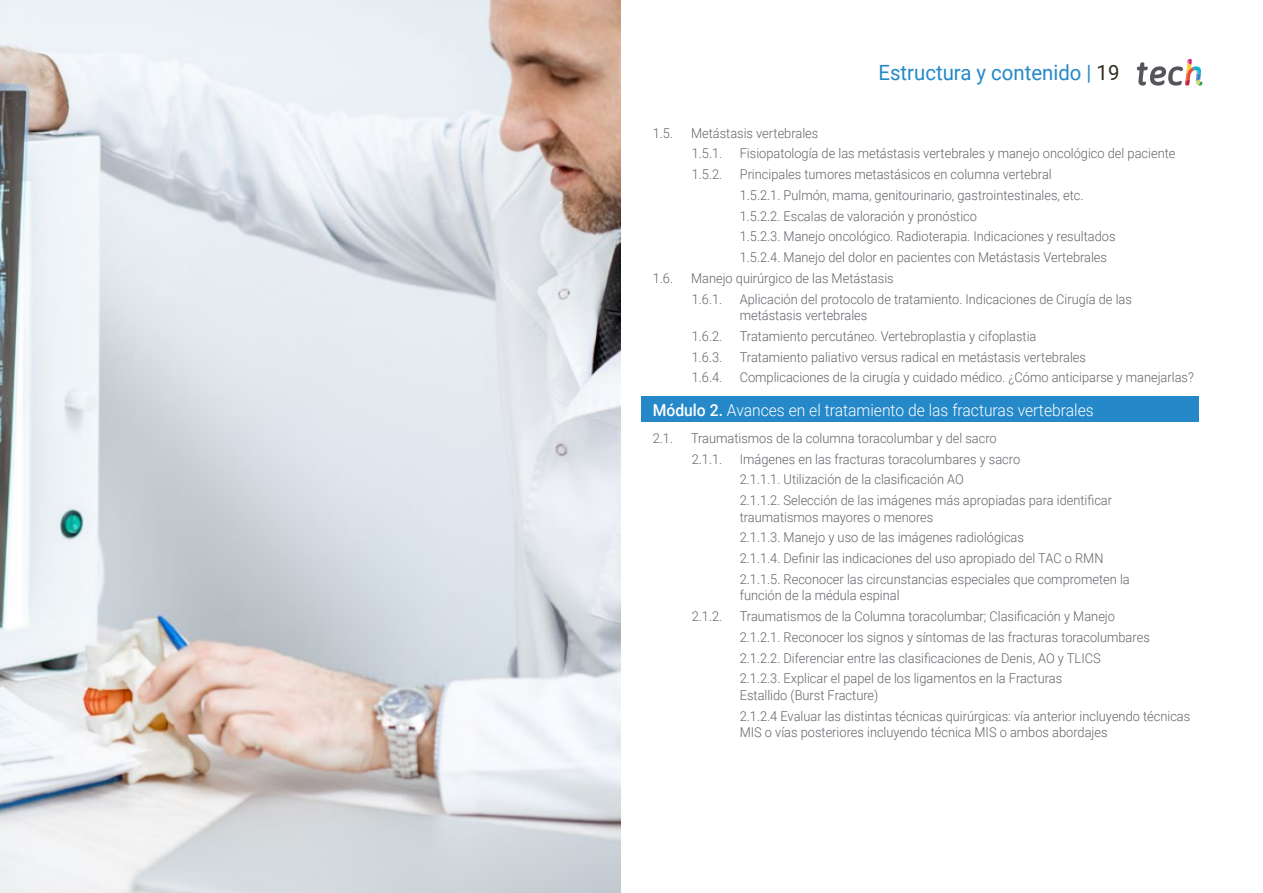
<style>
.page{position:relative;width:1263px;height:893px;background:#fff}
.page>*{position:absolute;margin:0;border:0;box-sizing:border-box;transform-origin:0 0}
.t1{font:21px "Roboto";color:#2488c9}
.t2{font:300 16.5px "Roboto";color:#fff;scale:.95 1}
.t3{font:300 13.5px/20.7px "Roboto";color:#61646a;scale:.95 1}
.s1{color:#312e20}
.s2{font-weight:500}
</style>
<div class="page">
<img style="left:0;top:0;width:621px;height:893px">
<div style="left:642px;top:397px;width:557px;height:25px;background:#2488c9"></div>
<svg style="left:1137px;top:59px;width:65px;height:27px"></svg>
<h1 class="t1" style="left:878px;top:57px;width:242px">Estructura y contenido | <span class="s1">19</span></h1>
<p class="t3" style="left:653px;top:122px;width:23px">1.5.</p>
<p class="t3" style="left:691px;top:122px;width:135px">Metástasis vertebrales<br>1.5.1.</p>
<p class="t3" style="left:740px;top:143px;width:460px">Fisiopatología de las metástasis vertebrales y manejo oncológico del paciente</p>
<p class="t3" style="left:692px;top:164px;width:34px">1.5.2.</p>
<p class="t3" style="left:740px;top:164px;width:397px">Principales tumores metastásicos en columna vertebral<br>1.5.2.1. Pulmón, mama, genitourinario, gastrointestinales, etc.<br>1.5.2.2. Escalas de valoración y pronóstico<br>1.5.2.3. Manejo oncológico. Radioterapia. Indicaciones y resultados 1.5.2.4. Manejo del dolor en pacientes con Metástasis Vertebrales</p>
<p class="t3" style="left:653px;top:267px;width:23px">1.6.</p>
<p class="t3" style="left:691px;top:267px;width:215px">Manejo quirúrgico de las Metástasis<br>1.6.1.</p>
<p class="t3" style="left:740px;top:290px;width:414px;line-height:16.5px">Aplicación del protocolo de tratamiento. Indicaciones de Cirugía de las metástasis vertebrales</p>
<p class="t3" style="left:692px;top:325px;width:34px">1.6.2.</p>
<p class="t3" style="left:740px;top:325px;width:314px">Tratamiento percutáneo. Vertebroplastia y cifoplastia</p>
<p class="t3" style="left:692px;top:346px;width:34px">1.6.3.</p>
<p class="t3" style="left:740px;top:346px;width:366px">Tratamiento paliativo versus radical en metástasis vertebrales</p>
<p class="t3" style="left:692px;top:367px;width:34px">1.6.4.</p>
<p class="t3" style="left:740px;top:367px;width:479px">Complicaciones de la cirugía y cuidado médico. ¿Cómo anticiparse y manejarlas?</p>
<p class="t2" style="left:653px;top:398px;width:466px"><span class="s2">Módulo 2.</span> Avances en el tratamiento de las fracturas vertebrales</p>
<p class="t3" style="left:653px;top:427px;width:23px">2.1.</p>
<p class="t3" style="left:691px;top:427px;width:323px">Traumatismos de la columna toracolumbar y del sacro<br>2.1.1.</p>
<p class="t3" style="left:740px;top:448px;width:393px">Imágenes en las fracturas toracolumbares y sacro<br>2.1.1.1. Utilización de la clasificación AO<br>2.1.1.2. Selección de las imágenes más apropiadas para identificar</p>
<p class="t3" style="left:740px;top:506px;width:412px">traumatismos mayores o menores<br>2.1.1.3. Manejo y uso de las imágenes radiológicas<br>2.1.1.4. Definir las indicaciones del uso apropiado del TAC o RMN 2.1.1.5. Reconocer las circunstancias especiales que comprometen la</p>
<p class="t3" style="left:740px;top:585px;width:170px">función de la médula espinal</p>
<p class="t3" style="left:692px;top:605px;width:34px">2.1.2.</p>
<p class="t3" style="left:740px;top:605px;width:433px">Traumatismos de la Columna toracolumbar; Clasificación y Manejo 2.1.2.1. Reconocer los signos y síntomas de las fracturas toracolumbares 2.1.2.2. Diferenciar entre las clasificaciones de Denis, AO y TLICS<br>2.1.2.3. Explicar el papel de los ligamentos en la Fracturas</p>
<p class="t3" style="left:740px;top:684px;width:476px">Estallido (Burst Fracture)<br>2.1.2.4 Evaluar las distintas técnicas quirúrgicas: vía anterior incluyendo técnicas</p>
<p class="t3" style="left:740px;top:721px;width:389px">MIS o vías posteriores incluyendo técnica MIS o ambos abordajes</p>
</div>
